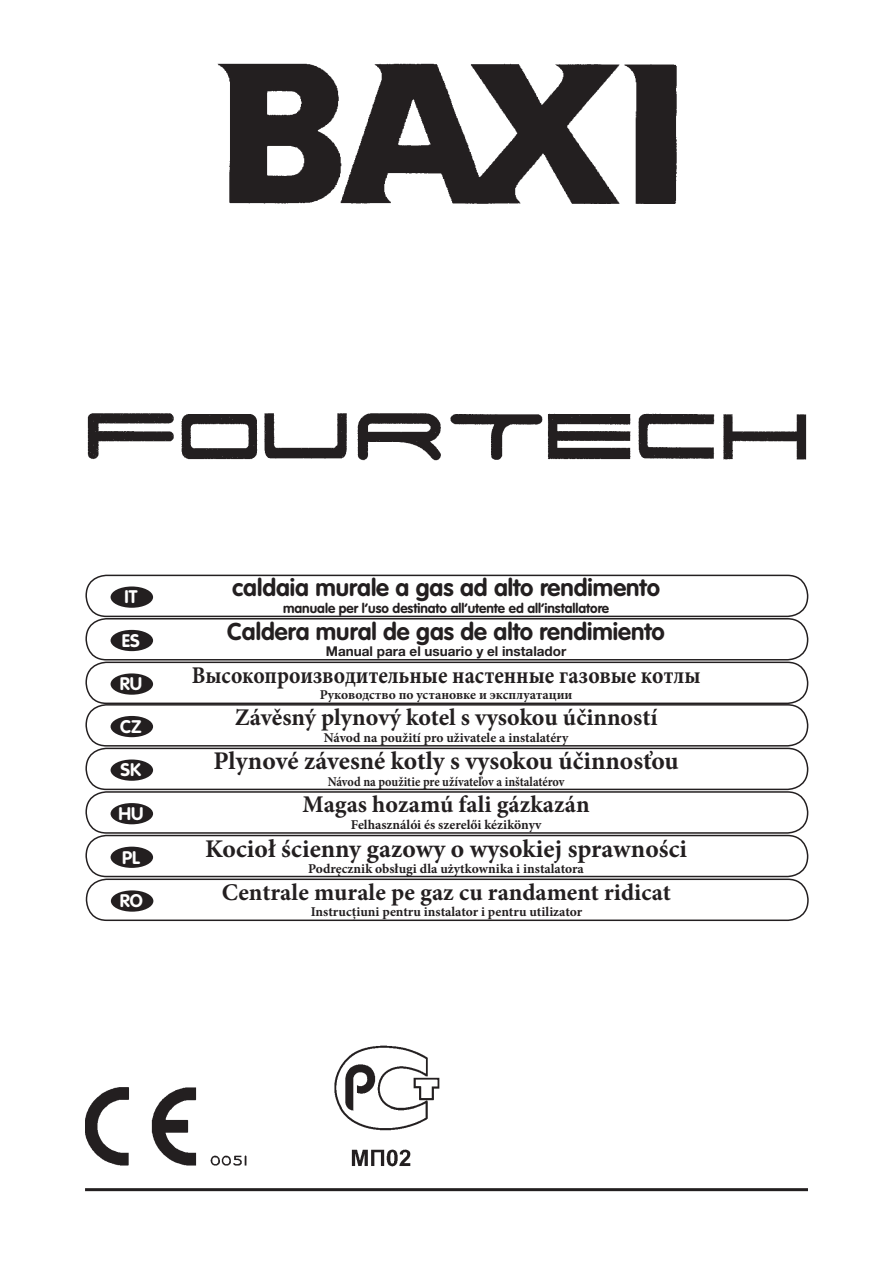
<style>
.page{position:relative;width:893px;height:1263px;background:#fff}
.page>*{position:absolute;margin:0;border:0;box-sizing:border-box;transform-origin:0 0}
.t1{font:700 25.5px "Minion Pro";color:#231f20}
.t2{font:700 24px "Minion Pro";color:#231f20}
.t3{font:700 24px "VAG Rounded Std";color:#231f20}
.t4{font:700 24px "Minion Pro";color:#231f20;scale:.9 1}
.t5{font:700 18px "VAG Rounded Std";color:#fff}
.t6{font:700 13.5px "Minion Pro";color:#231f20}
.t7{font:700 13.5px "VAG Rounded Std";color:#231f20}
.t8{font:700 13.5px "Minion Pro";color:#231f20;scale:.9 1}
.t9{font:700 13.5px "Helvetica Neue LT Std";color:#231f20}
</style>
<div class="page">
<hr style="left:85px;top:1188px;width:723px;height:3px;background:#231f20">
<img style="left:218px;top:64px;width:458px;height:140px">
<img style="left:85px;top:1088px;width:162px;height:77px">
<img style="left:87px;top:413px;width:720px;height:48px">
<div style="left:85px;top:575px;width:723px;height:42px;border:2px solid #231f20;border-radius:20px"></div>
<div style="left:111px;top:587px;width:42px;height:21px;background:#231f20;border-radius:50%"></div>
<div style="left:85px;top:618px;width:723px;height:43px;border:2px solid #231f20;border-radius:20px"></div>
<div style="left:111px;top:630px;width:42px;height:21px;background:#231f20;border-radius:50%"></div>
<div style="left:85px;top:662px;width:723px;height:42px;border:2px solid #231f20;border-radius:20px"></div>
<div style="left:111px;top:673px;width:42px;height:22px;background:#231f20;border-radius:50%"></div>
<div style="left:85px;top:704px;width:723px;height:43px;border:2px solid #231f20;border-radius:20px"></div>
<div style="left:111px;top:716px;width:42px;height:21px;background:#231f20;border-radius:50%"></div>
<div style="left:85px;top:791px;width:723px;height:43px;border:2px solid #231f20;border-radius:20px"></div>
<div style="left:111px;top:803px;width:42px;height:21px;background:#231f20;border-radius:50%"></div>
<div style="left:85px;top:835px;width:723px;height:42px;border:2px solid #231f20;border-radius:20px"></div>
<div style="left:111px;top:847px;width:42px;height:21px;background:#231f20;border-radius:50%"></div>
<div style="left:85px;top:748px;width:723px;height:42px;border:2px solid #231f20;border-radius:20px"></div>
<div style="left:111px;top:760px;width:42px;height:21px;background:#231f20;border-radius:50%"></div>
<div style="left:86px;top:879px;width:722px;height:42px;border:2px solid #231f20;border-radius:20px"></div>
<div style="left:111px;top:890px;width:42px;height:22px;background:#231f20;border-radius:50%"></div>
<img style="left:334px;top:1045px;width:106px;height:122px">
<h3 class="t5" style="left:124px;top:589px;width:14px">IT</h3>
<h3 class="t5" style="left:122px;top:633px;width:19px">ES</h3>
<h3 class="t5" style="left:120px;top:676px;width:24px">RU</h3>
<h3 class="t5" style="left:120px;top:719px;width:23px">CZ</h3>
<h3 class="t5" style="left:120px;top:762px;width:22px">SK</h3>
<h3 class="t5" style="left:118px;top:806px;width:26px">HU</h3>
<h3 class="t5" style="left:122px;top:850px;width:19px">PL</h3>
<h3 class="t5" style="left:120px;top:893px;width:24px">RO</h3>
<h2 class="t3" style="left:232px;top:578px;width:429px">caldaia murale a gas ad alto rendimento</h2>
<p class="t7" style="left:283px;top:602px;width:328px">manuale per l’uso destinato all’utente ed all’installatore</p>
<h2 class="t3" style="left:227px;top:621px;width:439px">Caldera mural de gas de alto rendimiento</h2>
<p class="t9" style="left:326px;top:646px;width:242px">Manual para el usuario y el instalador</p>
<h2 class="t4" style="left:192px;top:666px;width:567px">Высокопроизводительные настенные газовые котлы</h2>
<p class="t6" style="left:320px;top:689px;width:254px">Руководство по установке и эксплуатации</p>
<h2 class="t2" style="left:235px;top:708px;width:424px">Závěsný plynový kotel s vysokou účinností</h2>
<p class="t6" style="left:324px;top:732px;width:246px">Návod na použití pro uživatele a instalatéry</p>
<h1 class="t1" style="left:213px;top:751px;width:466px">Plynové závesné kotly s vysokou účinnosťou</h1>
<p class="t8" style="left:328px;top:776px;width:264px">Návod na použitie pre užívateľov a inštalatérov</p>
<h2 class="t2" style="left:302px;top:795px;width:288px">Magas hozamú fali gázkazán</h2>
<p class="t6" style="left:351px;top:819px;width:192px">Felhasználói és szerelői kézikönyv</p>
<h1 class="t1" style="left:205px;top:838px;width:483px">Kocioł ścienny gazowy o wysokiej sprawności</h1>
<p class="t6" style="left:308px;top:863px;width:277px">Podręcznik obsługi dla użytkownika i instalatora</p>
<h2 class="t2" style="left:222px;top:883px;width:450px">Centrale murale pe gaz cu randament ridicat</h2>
<p class="t6" style="left:311px;top:906px;width:273px">Instrucţiuni pentru instalator i pentru utilizator</p>
</div>
